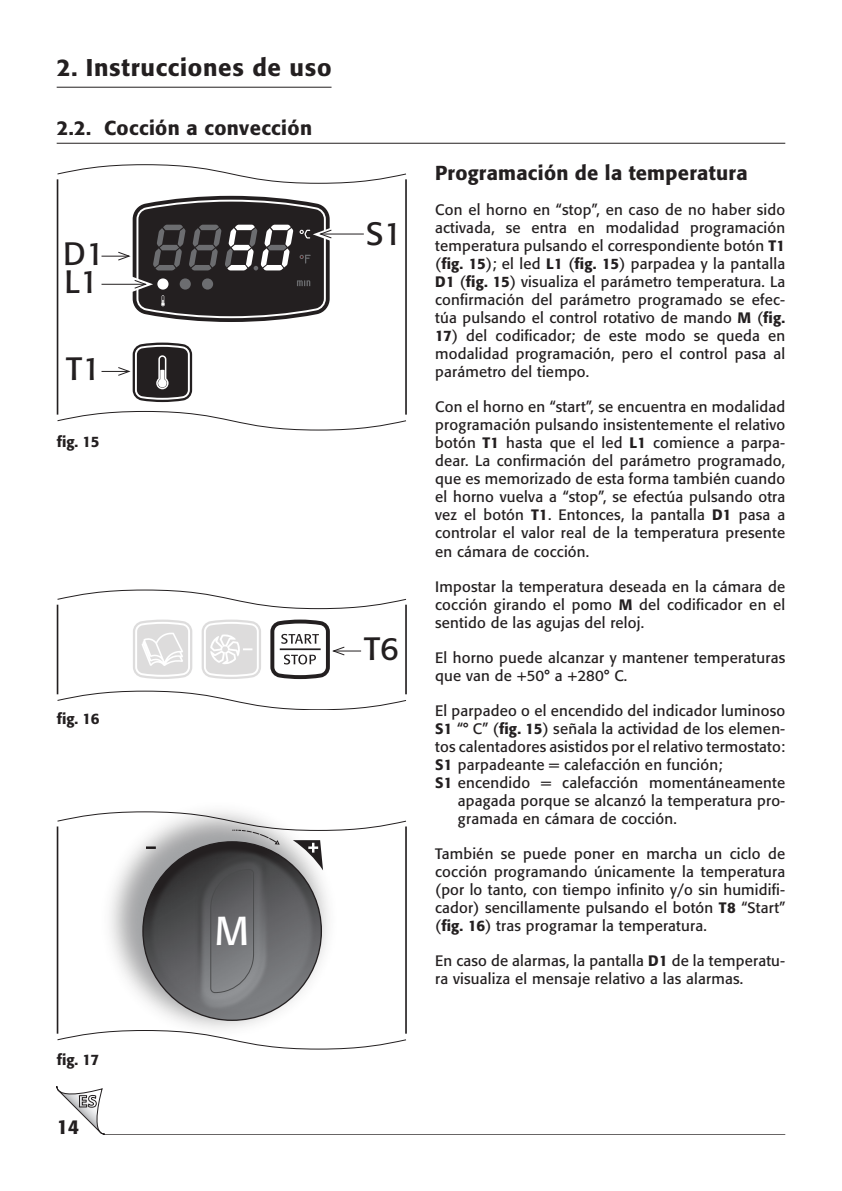
<style>
.page{position:relative;width:842px;height:1191px;background:#fff}
.page>*{position:absolute;margin:0;border:0;box-sizing:border-box;transform-origin:0 0}
.t1{font:40px "Formata";color:#fff}
.t2{font:32px "Formata";color:#231f20}
.t3{font:500 24px "Formata";letter-spacing:.03em;color:#231f20}
.t4{font:500 20px "Formata";letter-spacing:.015em;color:#231f20}
.t5{font:15px/18px "Formata";letter-spacing:.015em;color:#231f20;text-align:justify}
.t6{font:500 15px "Formata";color:#231f20}
.s1{font-weight:500}
</style>
<div class="page">
<svg style="left:57px;top:1086px;width:728px;height:49px"></svg>
<svg style="left:57px;top:811px;width:350px;height:238px"></svg>
<svg style="left:57px;top:164px;width:350px;height:266px"></svg>
<svg style="left:57px;top:590px;width:350px;height:120px"></svg>
<hr style="left:57px;top:87px;width:274px;height:1px;background:#231f20">
<hr style="left:57px;top:143px;width:728px;height:1px;background:#231f20">
<h3 class="t3" style="left:57px;top:53px;width:276px">2. Instrucciones de uso</h3>
<h3 class="t4" style="left:57px;top:115px;width:257px">2.2. Cocción a convección</h3>
<h2 class="t2" style="left:63px;top:234px;width:43px">D1</h2>
<h2 class="t2" style="left:65px;top:262px;width:35px">L1</h2>
<h2 class="t2" style="left:66px;top:350px;width:36px">T1</h2>
<p class="t6" style="left:57px;top:433px;width:44px">fig. 15</p>
<h2 class="t2" style="left:366px;top:214px;width:37px">S1</h2>
<p class="t6" style="left:57px;top:709px;width:44px">fig. 16</p>
<h2 class="t2" style="left:364px;top:629px;width:36px">T6</h2>
<p class="t6" style="left:57px;top:1050px;width:44px">fig. 17</p>
<h3 class="t4" style="left:57px;top:1115px;width:24px">14</h3>
<h1 class="t1" style="left:215px;top:907px;width:36px">M</h1>
<h3 class="t4" style="left:435px;top:161px;width:314px">Programación de la temperatura</h3>
<p class="t5" style="left:435px;top:201px;width:352px">Con el horno en “stop”, en caso de no haber sido activada, se entra en modalidad programación temperatura pulsando el correspondiente botón <span class="s1">T1 </span>(<span class="s1">fig. 15</span>); el led <span class="s1">L1</span> (<span class="s1">fig. 15</span>) parpadea y la pantalla <span class="s1">D1</span> (<span class="s1">fig. 15</span>) visualiza el parámetro temperatura. La confirmación del parámetro programado se efec&shy;túa pulsando el control rotativo de mando <span class="s1">M</span> (<span class="s1">fig.</span></p>
<p class="t5" style="left:435px;top:327px;width:352px"><span class="s1">17</span>) del codificador; de este modo se queda en modalidad programación, pero el control pasa al parámetro del tiempo.</p>
<p class="t5" style="left:435px;top:398px;width:352px">Con el horno en “start”, se encuentra en modalidad programación pulsando insistentemente el relativo botón <span class="s1">T1</span> hasta que el led <span class="s1">L1</span> comience a parpa&shy;dear. La confirmación del parámetro programado, que es memorizado de esta forma también cuando el horno vuelva a “stop”, se efectúa pulsando otra vez el botón <span class="s1">T1</span>. Entonces, la pantalla <span class="s1">D1</span> pasa a controlar el valor real de la temperatura presente en cámara de cocción.</p>
<p class="t5" style="left:435px;top:577px;width:352px">Impostar la temperatura deseada en la cámara de cocción girando el pomo <span class="s1">M</span> del codificador en el sentido de las agujas del reloj.</p>
<p class="t5" style="left:435px;top:648px;width:352px">El horno puede alcanzar y mantener temperaturas que van de +50° a +280° C.</p>
<p class="t5" style="left:435px;top:701px;width:352px">El parpadeo o el encendido del indicador luminoso</p>
<p class="t5" style="left:435px;top:719px;width:352px"><span class="s1">S1</span> “° C” (<span class="s1">fig. 15</span>) señala la actividad de los elemen-</p>
<p class="t5" style="left:435px;top:737px;width:352px">tos calentadores asistidos por el relativo termostato:</p>
<p class="t5" style="left:435px;top:755px;width:289px"><span class="s1">S1</span> parpadeante = calefacción en función;</p>
<p class="t5" style="left:435px;top:773px;width:352px"><span class="s1">S1</span> encendido = calefacción momentáneamente</p>
<p class="t5" style="left:458px;top:791px;width:329px">apagada porque se alcanzó la temperatura pro-</p>
<p class="t5" style="left:458px;top:809px;width:221px">gramada en cámara de cocción.</p>
<p class="t5" style="left:435px;top:844px;width:352px">También se puede poner en marcha un ciclo de cocción programando únicamente la temperatura (por lo tanto, con tiempo infinito y/o sin humidifi&shy;cador) sencillamente pulsando el botón <span class="s1">T8</span> “Start” (<span class="s1">fig. 16</span>) tras programar la temperatura.</p>
<p class="t5" style="left:435px;top:951px;width:352px">En caso de alarmas, la pantalla <span class="s1">D1</span> de la temperatu&shy;ra visualiza el mensaje relativo a las alarmas.</p>
</div>
